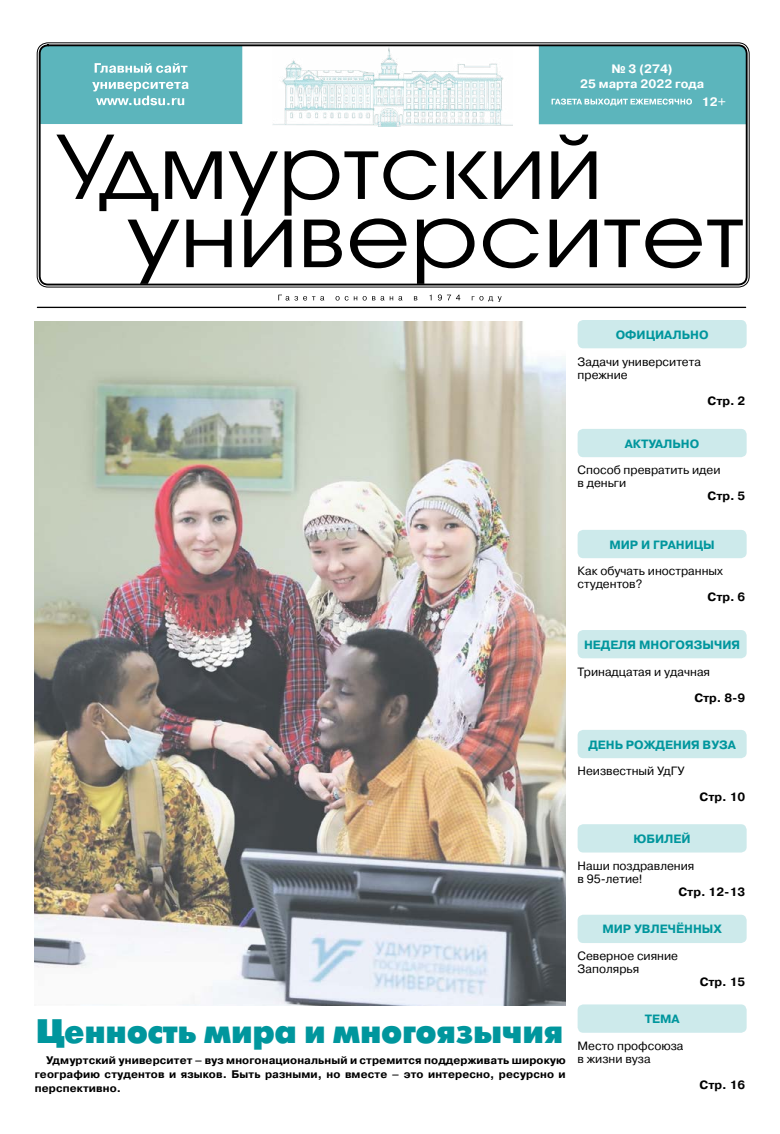
<style>
.page{position:relative;width:780px;height:1134px;background:#fff}
.page>*{position:absolute;margin:0;border:0;box-sizing:border-box;transform-origin:0 0}
.t1{font:34px "Futuris XC";letter-spacing:-.01em;color:#00969d}
.t2{font:700 12.2px/14.7px "Pragmatica C";color:#fff;text-align:center}
.t3{font:12px/13px "Pragmatica C";color:#000}
.t4{font:700 12px "Pragmatica C";color:#00969d}
.t5{font:700 12px "Pragmatica C";color:#000}
.t6{font:700 11px/14px "Pragmatica C";letter-spacing:.01em;color:#000;text-align:justify}
</style>
<div class="page">
<div style="left:39px;top:44px;width:708px;height:241px;border:2px solid #000;border-radius:8px"></div>
<svg style="left:56px;top:135px;width:540px;height:81px"></svg>
<svg style="left:40px;top:46px;width:202px;height:78px;background:#66b8bf"></svg>
<svg style="left:127px;top:218px;width:615px;height:66px"></svg>
<svg style="left:278px;top:294px;width:223px;height:8px"></svg>
<hr style="left:37px;top:307px;width:708px;height:1px;background:#000">
<div style="left:539px;top:46px;width:207px;height:78px;background:#5cb5bc"></div>
<div style="left:577px;top:320px;width:169px;height:28px;background:#cdeaeb;border-radius:6px"></div>
<div style="left:577px;top:429px;width:169px;height:28px;background:#cdeaeb;border-radius:6px"></div>
<div style="left:577px;top:530px;width:169px;height:28px;background:#cdeaeb;border-radius:6px"></div>
<div style="left:577px;top:630px;width:169px;height:28px;background:#cdeaeb;border-radius:6px"></div>
<div style="left:577px;top:730px;width:169px;height:28px;background:#cdeaeb;border-radius:6px"></div>
<div style="left:577px;top:824px;width:169px;height:28px;background:#cdeaeb;border-radius:6px"></div>
<div style="left:577px;top:915px;width:169px;height:28px;background:#cdeaeb;border-radius:6px"></div>
<div style="left:577px;top:1004px;width:169px;height:29px;background:#cdeaeb;border-radius:6px"></div>
<img style="left:273px;top:47px;width:239px;height:79px">
<img style="left:34px;top:321px;width:531px;height:684px">
<p class="t2" style="left:580px;top:62px;width:126px">№ 3 (274)<br>25 марта 2022 года</p>
<p class="t2" style="left:701px;top:95px;width:26px">12+</p>
<p class="t4" style="left:615px;top:328px;width:94px">ОФИЦИАЛЬНО</p>
<p class="t3" style="left:577px;top:355px;width:125px">Задачи университета прежние</p>
<p class="t5" style="left:707px;top:394px;width:39px">Стр. 2</p>
<p class="t4" style="left:624px;top:437px;width:76px">АКТУАЛЬНО</p>
<p class="t3" style="left:577px;top:464px;width:144px">Способ превратить идеи в деньги</p>
<p class="t5" style="left:707px;top:490px;width:39px">Стр. 5</p>
<p class="t4" style="left:609px;top:538px;width:107px">МИР И ГРАНИЦЫ</p>
<p class="t3" style="left:577px;top:565px;width:147px">Как обучать иностранных студентов?</p>
<p class="t5" style="left:707px;top:591px;width:39px">Стр. 6</p>
<p class="t4" style="left:584px;top:638px;width:158px">НЕДЕЛЯ МНОГОЯЗЫЧИЯ</p>
<p class="t3" style="left:577px;top:665px;width:134px">Тринадцатая и удачная</p>
<p class="t5" style="left:694px;top:691px;width:53px">Стр. 8-9</p>
<h1 class="t1" style="left:36px;top:1013px;width:529px">Ценность мира и многоязычия</h1>
<p class="t6" style="left:35px;top:1053px;width:532px;text-indent:11px">Удмуртский университет – вуз многонациональный и стремится поддерживать широкую географию студентов и языков. Быть разными, но вместе – это интересно, ресурсно и перспективно.</p>
<p class="t4" style="left:588px;top:738px;width:149px">ДЕНЬ РОЖДЕНИЯ ВУЗА</p>
<p class="t3" style="left:577px;top:765px;width:108px">Неизвестный УдГУ</p>
<p class="t5" style="left:699px;top:790px;width:47px">Стр. 10</p>
<p class="t4" style="left:633px;top:832px;width:59px">ЮБИЛЕЙ</p>
<p class="t3" style="left:577px;top:859px;width:118px">Наши поздравления в 95-летие!</p>
<p class="t5" style="left:678px;top:885px;width:68px">Стр. 12-13</p>
<p class="t4" style="left:602px;top:923px;width:121px">МИР УВЛЕЧЁННЫХ</p>
<p class="t3" style="left:577px;top:950px;width:102px">Северное сияние<br>Заполярья</p>
<p class="t4" style="left:644px;top:1012px;width:36px">ТЕМА</p>
<p class="t3" style="left:577px;top:1039px;width:107px">Место профсоюза в жизни вуза</p>
<p class="t5" style="left:699px;top:975px;width:47px">Стр. 15</p>
<p class="t5" style="left:699px;top:1078px;width:47px">Стр. 16</p>
</div>
